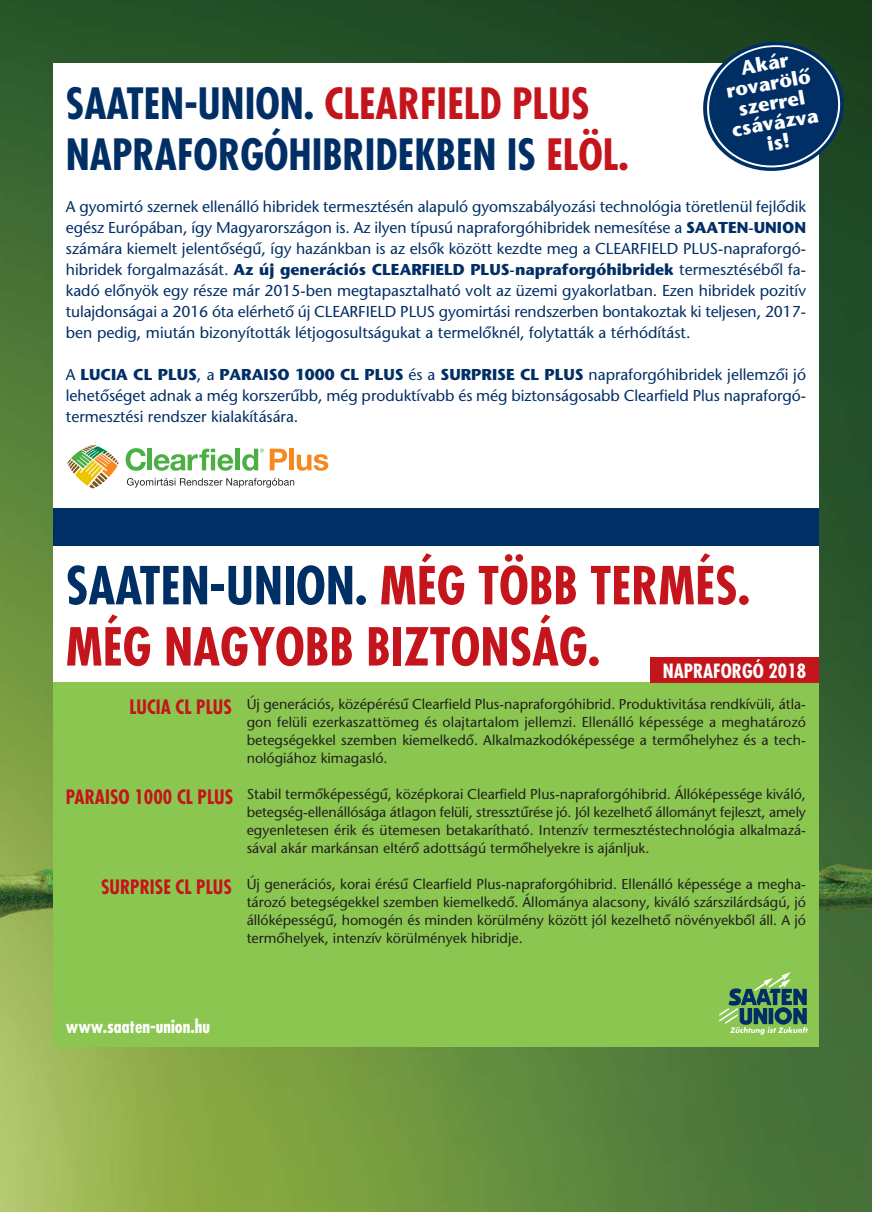
<style>
.page{position:relative;width:872px;height:1212px;background:#fff}
.page>*{position:absolute;margin:0;border:0;box-sizing:border-box;transform-origin:0 0}
.t1{font:51px/61.2px "Futura Cond H Bold";color:#c4151c}
.t2{font:42px/51px "Futura Cond H Bold";color:#002f66}
.t3{font:19.8px/19.8px "H Stone Sans Boldmagyar";color:#fff;text-align:center}
.t4{font:19.35px "Futura Cond H Bold";color:#c4151c}
.t5{font:19.05px "Futura Cond H Bold";color:#fff}
.t6{font:18px "Futura Cond H Bold";color:#fff}
.t7{font:15.75px/21px "H Stone Sans";color:#002f66;text-align:justify}
.t8{font:15.75px/21px "H Stone Sansmagyar";color:#002f66;text-align:justify}
.t9{font:15.75px "H Stone Sans Boldmagyar";color:#002f66}
.t10{font:14.25px/18px "H Stone Sans";color:#231f20;text-align:justify}
.s1{color:#c4151c}
.s2{font-weight:700}
.s3{font-family:"H Stone Sans"}
.s4{font-family:"H Stone Sansmagyar"}
.s5{color:#002f66}
</style>
<div class="page">
<img style="left:0;top:0;width:872px;height:1212px">
<div style="left:53px;top:64px;width:766px;height:753px;background:#fff"></div>
<div style="left:53px;top:508px;width:766px;height:38px;background:#002f66"></div>
<div style="left:53px;top:682px;width:766px;height:365px;background:#8bc750"></div>
<svg style="left:719px;top:972px;width:89px;height:63px"></svg>
<div style="left:651px;top:657px;width:168px;height:25px;background:#c4151c"></div>
<svg style="left:126px;top:448px;width:20px;height:23px"></svg>
<hr style="left:148px;top:449px;width:4px;height:21px;background:#4baf44">
<svg style="left:154px;top:449px;width:79px;height:22px"></svg>
<div style="left:235px;top:449px;width:5px;height:21px;background:#4baf44"></div>
<svg style="left:270px;top:449px;width:17px;height:21px"></svg>
<div style="left:289px;top:449px;width:5px;height:21px;background:#f6881f"></div>
<svg style="left:297px;top:454px;width:31px;height:17px"></svg>
<svg style="left:242px;top:449px;width:22px;height:22px"></svg>
<svg style="left:67px;top:445px;width:52px;height:44px"></svg>
<svg style="left:127px;top:478px;width:167px;height:10px"></svg>
<svg style="left:698px;top:36px;width:151px;height:141px;background:#2f5470"></svg>
<h3 class="t3" style="left:720px;top:64px;width:89px;rotate:-10deg">Akár rovarölő szerrel csávázva is!</h3>
<h2 class="t2" style="left:66px;top:81px;width:564px">SAATEN-UNION. <span class="s1">CLEARFIELD PLUS<br></span>NAPRAFORGÓHIBRIDEKBEN IS <span class="s1">ELÖL.</span></h2>
<p class="t7" style="left:66px;top:197px;width:741px">A gyomirtó szernek ellenálló hibridek termesztésén alapuló gyomszabályozási technológia töretlenül fejlôdik egész Európában, így Magyarországon is. Az ilyen típusú napraforgóhibridek nemesítése a <span class="s2">SAATEN-UNION </span>számára kiemelt jelentôségû, így hazánkban is az elsôk között kezdte meg a CLEARFIELD PLUS-napraforgó-</p>
<p class="t9" style="left:66px;top:263px;width:741px"><span class="s3">hibridek forgalmazását.</span> Az új generációs CLEARFIELD PLUS-napraforgóhibridek <span class="s4">termesztéséből fa-</span></p>
<p class="t8" style="left:66px;top:281px;width:741px">kadó előnyök egy része már 2015-ben megtapasztalható volt az üzemi gyakorlatban. Ezen hibridek pozitív tulajdonságai a 2016 óta elérhető új CLEARFIELD PLUS gyomirtási rendszerben bontakoztak ki teljesen, 2017- ben pedig, miután bizonyították létjogosultságukat a termelőknél, folytatták a térhódítást.</p>
<p class="t7" style="left:66px;top:365px;width:741px">A <span class="s2">LUCIA CL PLUS</span>, a <span class="s2">PARAISO 1000 CL PLUS</span> és a <span class="s2">SURPRISE CL PLUS</span> napraforgóhibridek jellemzôi jó lehetôséget adnak a még korszerûbb, még produktívabb és még biztonságosabb Clearfield Plus napraforgó&shy;termesztési rendszer kialakítására.</p>
<h1 class="t1" style="left:66px;top:559px;width:685px"><span class="s5">SAATEN-UNION.</span> MÉG TÖBB TERMÉS.<br>MÉG NAGYOBB BIZTONSÁG.</h1>
<h3 class="t5" style="left:662px;top:662px;width:145px">NAPRAFORGÓ 2018</h3>
<h3 class="t4" style="left:129px;top:698px;width:104px">LUCIA CL PLUS</h3>
<h3 class="t4" style="left:66px;top:788px;width:169px">PARAISO 1000 CL PLUS</h3>
<h3 class="t4" style="left:101px;top:878px;width:132px">SURPRISE CL PLUS</h3>
<p class="t10" style="left:247px;top:697px;width:561px">Új generációs, középérésû Clearfield Plus-napraforgóhibrid. Produktivitása rendkívüli, átla&shy;gon felüli ezerkaszattömeg és olajtartalom jellemzi. Ellenálló képessége a meghatározó betegségekkel szemben kiemelkedô. Alkalmazkodóképessége a termôhelyhez és a tech&shy;nológiához kimagasló.</p>
<p class="t10" style="left:247px;top:787px;width:561px">Stabil termôképességû, középkorai Clearfield Plus-napraforgóhibrid. Állóképessége kiváló, betegség-ellenállósága átlagon felüli, stressztûrése jó. Jól kezelhetô állományt fejleszt, amely egyenletesen érik és ütemesen betakarítható. Intenzív termesztéstechnológia alkalmazá&shy;sával akár markánsan eltérô adottságú termôhelyekre is ajánljuk.</p>
<p class="t10" style="left:247px;top:877px;width:561px">Új generációs, korai érésû Clearfield Plus-napraforgóhibrid. Ellenálló képessége a megha&shy;tározó betegségekkel szemben kiemelkedô. Állománya alacsony, kiváló szárszilárdságú, jó állóképességû, homogén és minden körülmény között jól kezelhetô növényekbôl áll. A jó termôhelyek, intenzív körülmények hibridje.</p>
<p class="t6" style="left:66px;top:1019px;width:146px">www.saaten-union.hu</p>
</div>
